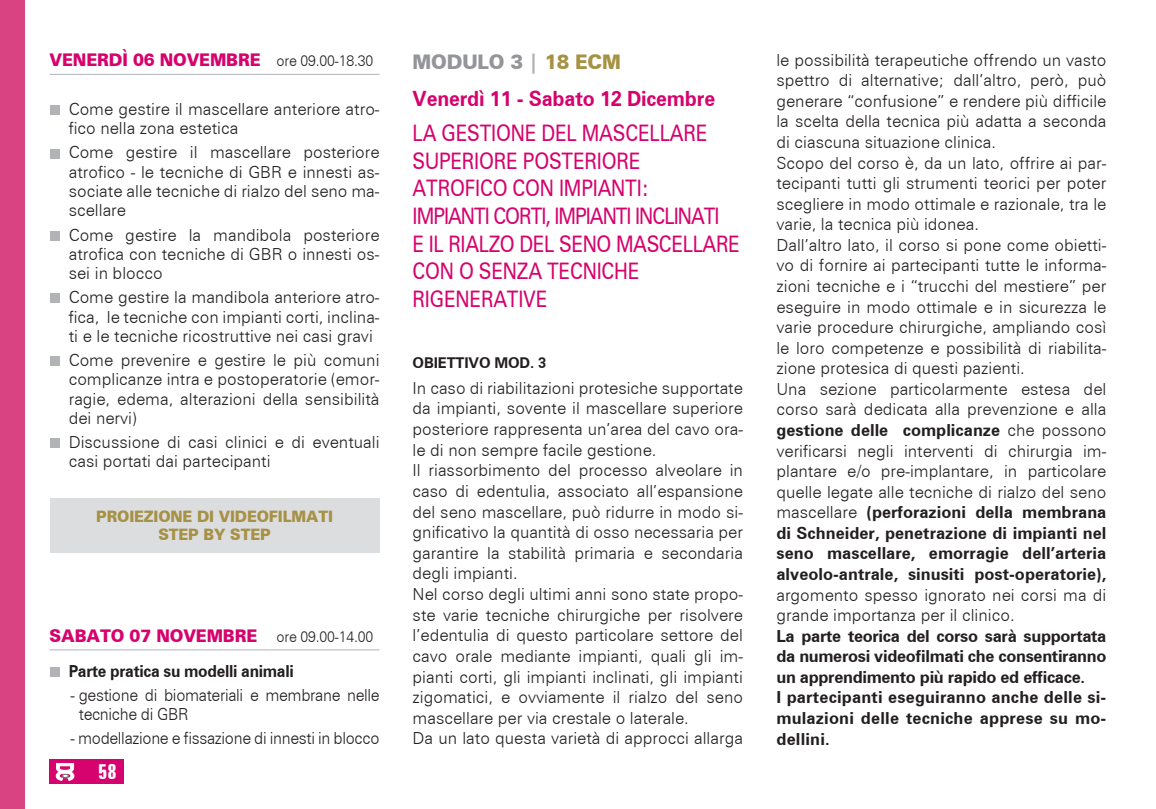
<style>
.page{position:relative;width:1156px;height:809px;background:#fff}
.page>*{position:absolute;margin:0;border:0;box-sizing:border-box;transform-origin:0 0}
.t1{font:22.75px/27.7px "Zurich BT";letter-spacing:-.01em;color:#d6026d;scale:.85 1}
.t2{font:700 21px "Zurich BT";letter-spacing:-.01em;color:#d6026d;scale:.95 1}
.t3{font:700 extra-condensed 21px "Zurich BT";color:#fff}
.t4{font:900 20.12px "Zurich BT";letter-spacing:-.01em;color:#939598;scale:.95 1}
.t5{font:900 17.5px "Zurich BT";letter-spacing:-.01em;color:#d6026d;scale:.95 1}
.t6{font:300 16.62px/20.7px "Zurich BT";color:#231f20}
.t7{font:700 16.62px/20.7px "Zurich BT";letter-spacing:-.02em;color:#231f20}
.t8{font:300 16.62px/19.2px "Zurich BT";letter-spacing:-.02em;color:#231f20;scale:.95 1}
.t9{font:700 16.62px "Zurich BT";letter-spacing:-.02em;color:#231f20;scale:.95 1}
.t10{font:900 15.75px/18.4px "Zurich BT";letter-spacing:-.01em;color:#a69144;text-align:center;scale:.95 1}
.t11{font:700 14.88px "Zurich BT";letter-spacing:-.01em;color:#231f20}
.s1{font-weight:300;font-size:14.88px;color:#231f20}
.s2{color:#b2b3b7}
.s3{color:#a69144}
.s4{font-weight:700}
</style>
<div class="page">
<div style="left:0;top:0;width:25px;height:809px;background:#d94382"></div>
<div style="left:50px;top:759px;width:74px;height:25px;background:#d6026d"></div>
<svg style="left:56px;top:763px;width:18px;height:17px"></svg>
<hr style="left:50px;top:74px;width:329px;height:1px;background:#b2b3b7">
<hr style="left:50px;top:649px;width:329px;height:1px;background:#b2b3b7">
<div style="left:50px;top:105px;width:10px;height:10px;background:#b2b3b7"></div>
<div style="left:50px;top:148px;width:10px;height:10px;background:#b2b3b7"></div>
<div style="left:50px;top:230px;width:10px;height:10px;background:#b2b3b7"></div>
<div style="left:50px;top:293px;width:10px;height:10px;background:#b2b3b7"></div>
<div style="left:50px;top:356px;width:10px;height:10px;background:#b2b3b7"></div>
<div style="left:50px;top:438px;width:10px;height:10px;background:#b2b3b7"></div>
<div style="left:50px;top:498px;width:329px;height:55px;background:#dcdddf"></div>
<div style="left:50px;top:666px;width:10px;height:10px;background:#b2b3b7"></div>
<p class="t5" style="left:50px;top:50px;width:342px">VENERDÌ 06 NOVEMBRE <span class="s1">ore 09.00-18.30</span></p>
<p class="t6" style="left:69px;top:99px;width:312px;line-height:19.2px">Come gestire il mascellare anteriore atro&shy;fico nella zona estetica</p>
<p class="t6" style="left:69px;top:143px;width:312px;line-height:19.2px;text-align:justify">Come gestire il mascellare posteriore atrofico - le tecniche di GBR e innesti as&shy;sociate alle tecniche di rialzo del seno ma&shy;scellare</p>
<p class="t6" style="left:69px;top:225px;width:312px;line-height:19.2px;text-align:justify">Come gestire la mandibola posteriore atrofica con tecniche di GBR o innesti os&shy;sei in blocco</p>
<p class="t6" style="left:69px;top:287px;width:312px;line-height:19.2px;text-align:justify">Come gestire la mandibola anteriore atro&shy;fica, le tecniche con impianti corti, inclina&shy;ti e le tecniche ricostruttive nei casi gravi</p>
<p class="t6" style="left:69px;top:350px;width:312px;line-height:19.2px;text-align:justify">Come prevenire e gestire le più comuni complicanze intra e postoperatorie (emor&shy;ragie, edema, alterazioni della sensibilità dei nervi)</p>
<p class="t6" style="left:69px;top:432px;width:312px;line-height:19.2px">Discussione di casi clinici e di eventuali casi portati dai partecipanti</p>
<p class="t10" style="left:96px;top:507px;width:251px">PROIEZIONE DI VIDEOFILMATI<br>STEP BY STEP</p>
<p class="t5" style="left:50px;top:625px;width:342px">SABATO 07 NOVEMBRE <span class="s1">ore 09.00-14.00</span></p>
<p class="t9" style="left:69px;top:660px;width:238px">Parte pratica su modelli animali</p>
<p class="t8" style="left:79px;top:685px;width:318px;text-indent:-8px">- gestione di biomateriali e membrane nelle tecniche di GBR</p>
<p class="t8" style="left:71px;top:728px;width:327px">- modellazione e fissazione di innesti in blocco</p>
<p class="t3" style="left:98px;top:760px;width:20px">58</p>
<p class="t4" style="left:413px;top:50px;width:221px">MODULO 3 <span class="s2">|</span> <span class="s3">18 ECM</span></p>
<p class="t2" style="left:413px;top:86px;width:320px">Venerdì 11 - Sabato 12 Dicembre</p>
<h1 class="t1" style="left:413px;top:119px;width:386px">LA GESTIONE DEL MASCELLARE<br>SUPERIORE POSTERIORE<br>ATROFICO CON IMPIANTI:<br>IMPIANTI CORTI, IMPIANTI INCLINATI<br>E IL RIALZO DEL SENO MASCELLARE<br>CON O SENZA TECNICHE<br>RIGENERATIVE</h1>
<p class="t11" style="left:413px;top:354px;width:135px">OBIETTIVO MOD. 3</p>
<p class="t6" style="left:413px;top:377px;width:332px">In caso di riabilitazioni protesiche supportate da impianti, sovente il mascellare superiore posteriore rappresenta un’area del cavo ora&shy;le di non sempre facile gestione.<br>Il riassorbimento del processo alveolare in caso di edentulia, associato all’espansione del seno mascellare, può ridurre in modo si&shy;gnificativo la quantità di osso necessaria per garantire la stabilità primaria e secondaria degli impianti.<br>Nel corso degli ultimi anni sono state propo&shy;ste varie tecniche chirurgiche per risolvere l’edentulia di questo particolare settore del cavo orale mediante impianti, quali gli im&shy;pianti corti, gli impianti inclinati, gli impianti zigomatici, e ovviamente il rialzo del seno mascellare per via crestale o laterale.<br>Da un lato questa varietà di approcci allarga</p>
<p class="t6" style="left:776px;top:49px;width:331px">le possibilità terapeutiche offrendo un vasto spettro di alternative; dall’altro, però, può generare “confusione” e rendere più difficile la scelta della tecnica più adatta a seconda di ciascuna situazione clinica.<br>Scopo del corso è, da un lato, offrire ai par&shy;tecipanti tutti gli strumenti teorici per poter scegliere in modo ottimale e razionale, tra le varie, la tecnica più idonea.<br>Dall’altro lato, il corso si pone come obietti&shy;vo di fornire ai partecipanti tutte le informa&shy;zioni tecniche e i “trucchi del mestiere” per eseguire in modo ottimale e in sicurezza le varie procedure chirurgiche, ampliando così le loro competenze e possibilità di riabilita&shy;zione protesica di questi pazienti.<br>Una sezione particolarmente estesa del corso sarà dedicata alla prevenzione e alla <span class="s4">gestione delle complicanze</span> che possono verificarsi negli interventi di chirurgia im&shy;plantare e/o pre-implantare, in particolare quelle legate alle tecniche di rialzo del seno mascellare <span class="s4">(perforazioni della membrana di Schneider, penetrazione di impianti nel seno mascellare, emorragie dell’arteria alveolo-antrale, sinusiti post-operatorie),</span></p>
<p class="t6" style="left:776px;top:584px;width:331px">argomento spesso ignorato nei corsi ma di grande importanza per il clinico.</p>
<p class="t7" style="left:776px;top:625px;width:331px">La parte teorica del corso sarà supportata da numerosi videofilmati che consentiranno un apprendimento più rapido ed efficace.<br>I partecipanti eseguiranno anche delle si&shy;mulazioni delle tecniche apprese su mo&shy;dellini.</p>
</div>
